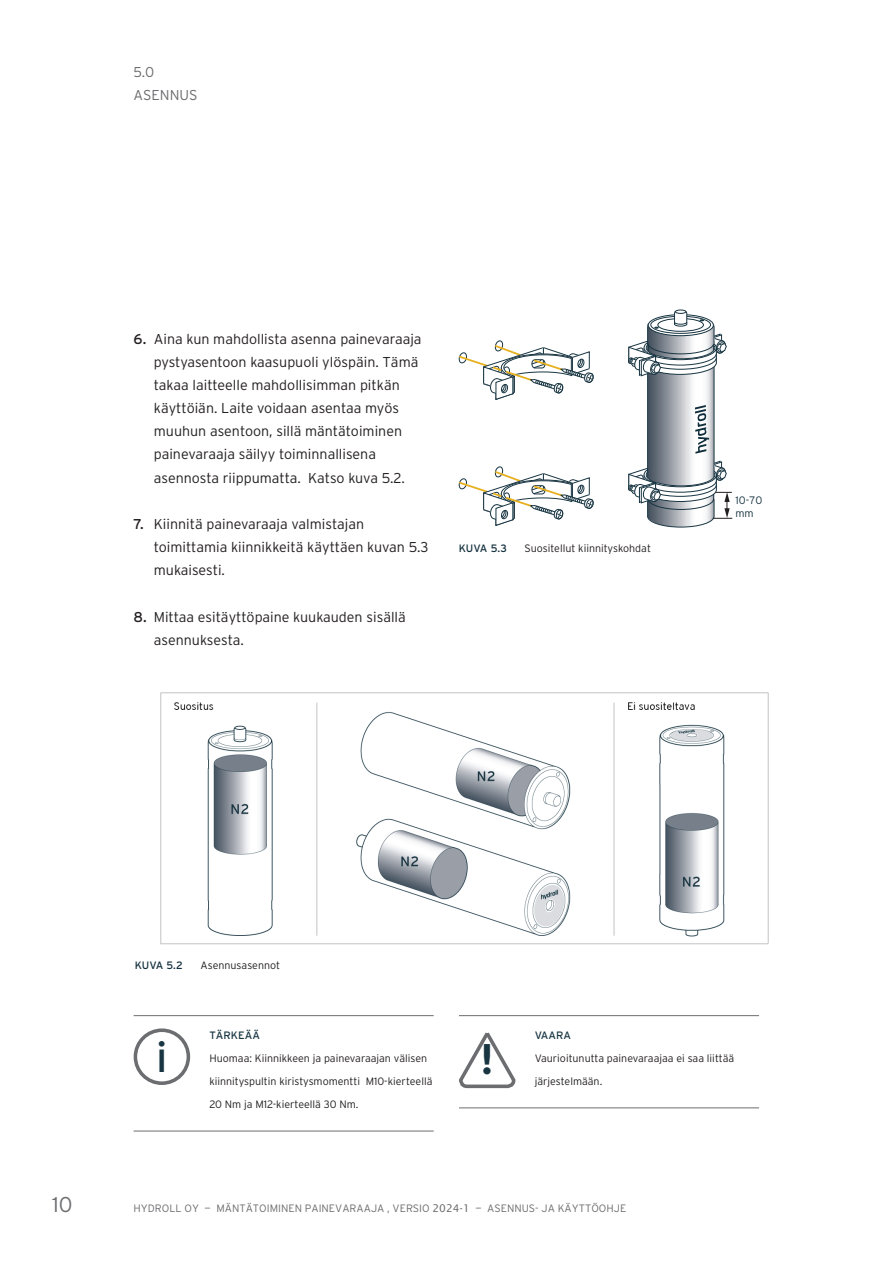
<style>
.page{position:relative;width:893px;height:1263px;background:#fff}
.page>*{position:absolute;margin:0;border:0;box-sizing:border-box;transform-origin:0 0}
.t1{font:42.75px "Interstate";color:#183542}
.t2{font:700 42.75px "Interstate";color:#183542}
.t3{font:300 21.45px "Interstate";color:#6c6d70}
.t4{font:300 14.25px/23.1px "Interstate";color:#231f20}
.t5{font:300 14.25px/23.1px "Interstate";color:#6c6d70}
.t6{font:300 10.8px/12.9px "Interstate";color:#183542}
.t7{font:300 10.65px/23.1px "Interstate";color:#231f20}
.t8{font:300 10.65px "Interstate";color:#6c6d70}
.t9{font:10.65px "Interstate";letter-spacing:-.025em;color:#112e3c}
.t10{font:10.65px "Interstate";color:#183542}
.s1{font-weight:400}
.s2{font-family:"Lucida Sans";font-weight:400}
</style>
<div class="page">
<svg style="left:628px;top:310px;width:104px;height:218px"></svg>
<svg style="left:458px;top:340px;width:136px;height:60px"></svg>
<svg style="left:458px;top:466px;width:136px;height:60px"></svg>
<hr style="left:134px;top:1015px;width:300px;height:1px;background:#6c6d70">
<hr style="left:134px;top:1131px;width:300px;height:1px;background:#6c6d70">
<div style="left:134px;top:1028px;width:56px;height:57px;border:4px solid #6c6d70;border-radius:50%"></div>
<hr style="left:459px;top:1015px;width:300px;height:1px;background:#6c6d70">
<hr style="left:459px;top:1108px;width:300px;height:1px;background:#6c6d70">
<svg style="left:459px;top:1032px;width:57px;height:57px"></svg>
<img style="left:160px;top:692px;width:609px;height:253px">
<p class="t5" style="left:134px;top:62px;width:66px">5.0<br>ASENNUS</p>
<p class="t4" style="left:154px;top:328px;width:269px;text-indent:-20px"><span class="s1">6.</span> Aina kun mahdollista asenna painevaraaja pystyasentoon kaasupuoli ylöspäin. Tämä takaa laitteelle mahdollisimman pitkän käyttöiän. Laite voidaan asentaa myös muuhun asentoon, sillä mäntätoiminen painevaraaja säilyy toiminnallisena asennosta riippumatta. Katso kuva 5.2.</p>
<p class="t4" style="left:154px;top:514px;width:276px;text-indent:-20px"><span class="s1">7.</span> Kiinnitä painevaraaja valmistajan toimittamia kiinnikkeitä käyttäen kuvan 5.3 mukaisesti.</p>
<p class="t4" style="left:154px;top:606px;width:253px;text-indent:-20px"><span class="s1">8.</span> Mittaa esitäyttöpaine kuukauden sisällä asennuksesta.</p>
<p class="t9" style="left:459px;top:542px;width:49px">KUVA 5.3</p>
<p class="t7" style="left:525px;top:538px;width:128px">Suositellut kiinnityskohdat</p>
<p class="t6" style="left:735px;top:493px;width:29px">10-70 mm</p>
<p class="t9" style="left:135px;top:959px;width:50px">KUVA 5.2</p>
<p class="t7" style="left:201px;top:955px;width:81px">Asennusasennot</p>
<h1 class="t1" style="left:156px;top:1032px;width:13px">i</h1>
<p class="t10" style="left:209px;top:1029px;width:52px">TÄRKEÄÄ</p>
<p class="t7" style="left:209px;top:1047px;width:225px">Huomaa: Kiinnikkeen ja painevaraajan välisen kiinnityspultin kiristysmomentti M10-kierteellä<br>20 Nm ja M12-kierteellä 30 Nm.</p>
<h1 class="t2" style="left:480px;top:1043px;width:16px">!</h1>
<p class="t10" style="left:535px;top:1029px;width:38px">VAARA</p>
<p class="t7" style="left:535px;top:1047px;width:201px">Vaurioitunutta painevaraajaa ei saa liittää järjestelmään.</p>
<h2 class="t3" style="left:52px;top:1197px;width:22px">10</h2>
<p class="t8" style="left:134px;top:1204px;width:494px">HYDROLL OY — MÄNTÄTOIMINEN PAINEVARAAJA , VERSIO <span class="s2">2024-1</span> — ASENNUS- JA KÄYTTÖOHJE</p>
</div>
